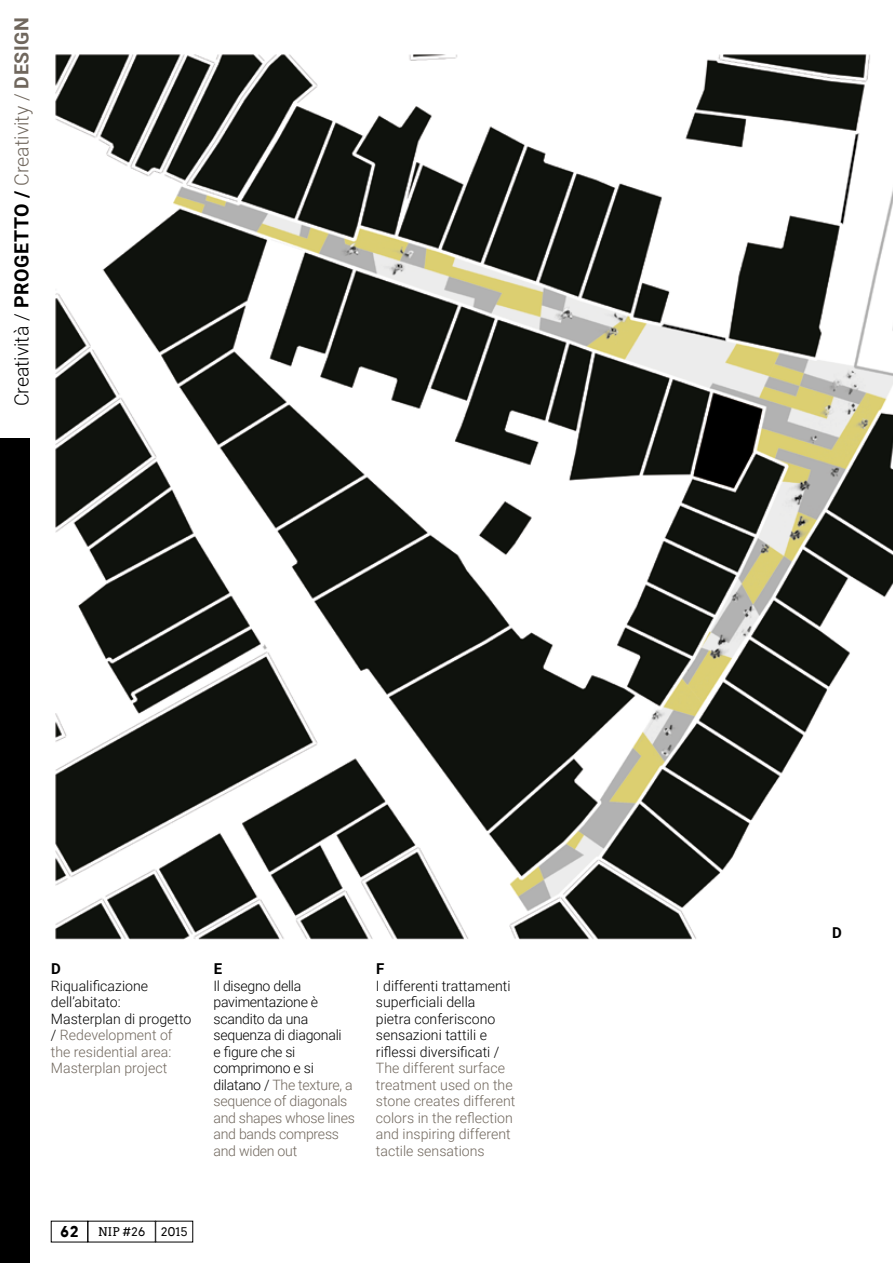
<style>
.page{position:relative;width:893px;height:1263px;background:#fff}
.page>*{position:absolute;margin:0;border:0;box-sizing:border-box;transform-origin:0 0}
.t1{font:300 19.5px "Roboto";color:#000}
.t2{font:700 15px "Roboto";color:#000}
.t3{font:700 15px "Arvo";color:#000}
.t4{font:300 14.25px/16.5px "Roboto";color:#70675d}
.t5{font:300 14.25px/16.5px "Roboto";letter-spacing:-.015em;color:#000}
.t6{font:300 14.25px/16.5px "Roboto";letter-spacing:.005em;color:#000}
.t7{font:12px "Arvo";letter-spacing:.025em;color:#000}
.s1{font-weight:700}
.s2{color:#70675d}
.s3{font-weight:700;color:#70675d}
.s4{color:#000}
</style>
<div class="page">
<div style="left:0;top:438px;width:30px;height:824px;background:#000"></div>
<img style="left:55px;top:54px;width:838px;height:886px">
<h1 class="t1" style="left:8px;top:406px;width:391px;rotate:-90deg">Creatività / <span class="s1">PROGETTO /</span> <span class="s2">Creativity /</span> <span class="s3">DESIGN</span></h1>
<p class="t2" style="left:51px;top:958px;width:11px">D</p>
<p class="t4" style="left:51px;top:977px;width:142px"><span class="s4">Riqualificazione dell’abitato:<br>Masterplan di progetto /</span> Redevelopment of the residential area:<br>Masterplan project</p>
<p class="t2" style="left:214px;top:958px;width:10px">E</p>
<p class="t5" style="left:213px;top:977px;width:143px">Il disegno della pavimentazione è scandito da una sequenza di diagonali<br>e figure che si comprimono e si dilatano / <span class="s2">The texture, a sequence of diagonals and shapes whose lines and bands compress and widen out</span></p>
<p class="t2" style="left:376px;top:958px;width:10px">F</p>
<p class="t6" style="left:376px;top:977px;width:136px">I differenti trattamenti superficiali della pietra conferiscono sensazioni tattili e riflessi diversificati /</p>
<p class="t4" style="left:376px;top:1059px;width:141px">The different surface treatment used on the stone creates different colors in the reflection and inspiring different tactile sensations</p>
<p class="t3" style="left:61px;top:1222px;width:19px">62</p>
<p class="t7" style="left:98px;top:1224px;width:49px">NIP #26</p>
<p class="t7" style="left:161px;top:1224px;width:28px">2015</p>
<p class="t2" style="left:832px;top:922px;width:11px">D</p>
</div>
